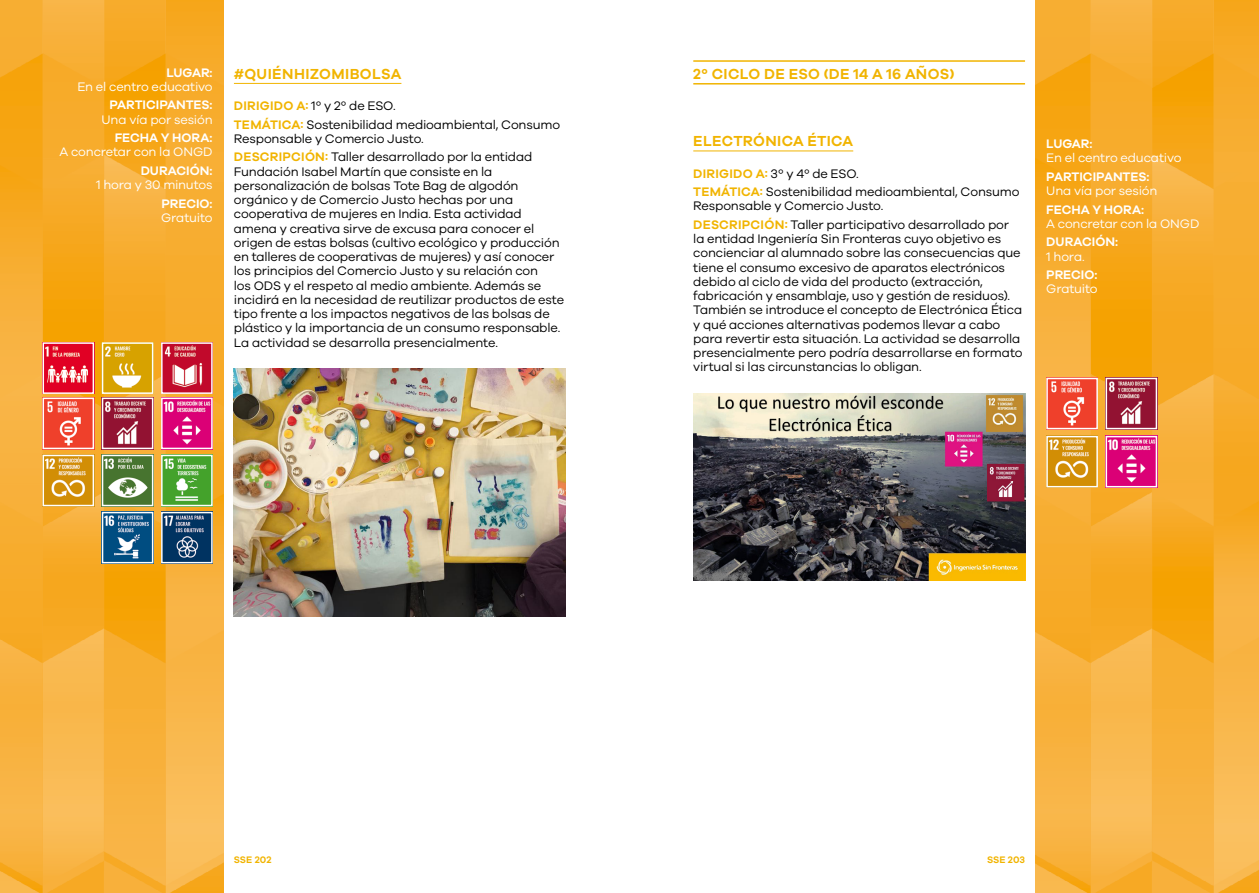
<style>
.page{position:relative;width:1259px;height:893px;background:#fff}
.page>*{position:absolute;margin:0;border:0;box-sizing:border-box;transform-origin:0 0}
.t1{font:600 15px "Galano Grotesque";letter-spacing:.025em;color:#f1b400}
.t2{font:12.75px/14.2px "Galano Grotesque";letter-spacing:-.015em;color:#000}
.t3{font:12.75px "Galano Grotesque";letter-spacing:-.015em;color:#fff}
.t4{font:600 12.75px "Galano Grotesque";color:#fff}
.t5{font:600 9.75px "Galano Grotesque";color:#f1b400}
.s1{font-weight:600;color:#f1b400}
</style>
<div class="page">
<img style="left:0;top:0;width:224px;height:893px">
<img style="left:1035px;top:0;width:224px;height:893px">
<hr style="left:234px;top:83px;width:167px;height:1px;background:#f1b400">
<hr style="left:693px;top:60px;width:332px;height:2px;background:#f1b400">
<hr style="left:693px;top:83px;width:332px;height:2px;background:#f1b400">
<hr style="left:693px;top:151px;width:160px;height:1px;background:#f1b400">
<img style="left:693px;top:394px;width:332px;height:186px">
<img style="left:234px;top:368px;width:332px;height:249px">
<img style="left:105px;top:515px;width:45px;height:45px">
<div style="left:102px;top:512px;width:51px;height:51px;border:2px solid #fff"></div>
<img style="left:164px;top:515px;width:46px;height:45px">
<div style="left:161px;top:512px;width:52px;height:51px;border:2px solid #fff"></div>
<img style="left:46px;top:345px;width:45px;height:46px">
<div style="left:43px;top:342px;width:51px;height:52px;border:2px solid #fff"></div>
<img style="left:105px;top:345px;width:45px;height:46px">
<div style="left:102px;top:342px;width:51px;height:52px;border:2px solid #fff"></div>
<img style="left:164px;top:345px;width:46px;height:46px">
<div style="left:161px;top:342px;width:52px;height:52px;border:2px solid #fff"></div>
<img style="left:46px;top:401px;width:45px;height:45px">
<div style="left:43px;top:398px;width:51px;height:51px;border:2px solid #fff"></div>
<img style="left:1049px;top:381px;width:46px;height:45px">
<div style="left:1046px;top:378px;width:52px;height:51px;border:2px solid #fff"></div>
<img style="left:105px;top:401px;width:45px;height:45px">
<div style="left:102px;top:398px;width:51px;height:51px;border:2px solid #fff"></div>
<img style="left:1108px;top:381px;width:46px;height:45px">
<div style="left:1105px;top:378px;width:52px;height:51px;border:2px solid #fff"></div>
<img style="left:164px;top:401px;width:46px;height:45px">
<div style="left:161px;top:398px;width:52px;height:51px;border:2px solid #fff"></div>
<img style="left:1108px;top:439px;width:46px;height:45px">
<div style="left:1105px;top:436px;width:52px;height:51px;border:2px solid #fff"></div>
<img style="left:46px;top:458px;width:45px;height:45px">
<div style="left:43px;top:455px;width:51px;height:51px;border:2px solid #fff"></div>
<img style="left:1049px;top:439px;width:46px;height:45px">
<div style="left:1046px;top:436px;width:52px;height:51px;border:2px solid #fff"></div>
<img style="left:105px;top:458px;width:45px;height:45px">
<div style="left:102px;top:455px;width:51px;height:51px;border:2px solid #fff"></div>
<img style="left:164px;top:458px;width:46px;height:45px">
<div style="left:161px;top:455px;width:52px;height:51px;border:2px solid #fff"></div>
<p class="t4" style="left:166px;top:64px;width:48px">LUGAR:</p>
<p class="t3" style="left:77px;top:79px;width:137px">En el centro educativo</p>
<p class="t4" style="left:109px;top:97px;width:105px">PARTICIPANTES:</p>
<p class="t3" style="left:101px;top:112px;width:113px">Una vía por sesión</p>
<p class="t4" style="left:115px;top:130px;width:99px">FECHA Y HORA:</p>
<p class="t3" style="left:60px;top:144px;width:155px">A concretar con la ONGD</p>
<p class="t4" style="left:141px;top:163px;width:73px">DURACIÓN:</p>
<p class="t3" style="left:96px;top:177px;width:118px">1 hora y 30 minutos</p>
<p class="t4" style="left:161px;top:196px;width:53px">PRECIO:</p>
<p class="t3" style="left:161px;top:210px;width:53px">Gratuito</p>
<p class="t1" style="left:234px;top:65px;width:169px">#QUIÉNHIZOMIBOLSA</p>
<p class="t2" style="left:234px;top:96px;width:328px;line-height:18.5px"><span class="s1">DIRIGIDO A:</span> 1º y 2º de ESO.<br><span class="s1">TEMÁTICA:</span> Sostenibilidad medioambiental, Consumo</p>
<p class="t2" style="left:234px;top:129px;width:300px;line-height:18.5px">Responsable y Comercio Justo.<br><span class="s1">DESCRIPCIÓN:</span> Taller desarrollado por la entidad</p>
<p class="t2" style="left:234px;top:164px;width:332px">Fundación Isabel Martín que consiste en la personalización de bolsas Tote Bag de algodón orgánico y de Comercio Justo hechas por una cooperativa de mujeres en India. Esta actividad amena y creativa sirve de excusa para conocer el origen de estas bolsas (cultivo ecológico y producción en talleres de cooperativas de mujeres) y así conocer los principios del Comercio Justo y su relación con<br>los ODS y el respeto al medio ambiente. Además se incidirá en la necesidad de reutilizar productos de este tipo frente a los impactos negativos de las bolsas de plástico y la importancia de un consumo responsable.<br>La actividad se desarrolla presencialmente.</p>
<p class="t1" style="left:693px;top:65px;width:263px">2º CICLO DE ESO (DE 14 A 16 AÑOS)</p>
<p class="t1" style="left:693px;top:132px;width:161px">ELECTRÓNICA ÉTICA</p>
<p class="t2" style="left:693px;top:164px;width:328px;line-height:18.5px"><span class="s1">DIRIGIDO A:</span> 3º y 4º de ESO.<br><span class="s1">TEMÁTICA:</span> Sostenibilidad medioambiental, Consumo</p>
<p class="t2" style="left:693px;top:196px;width:317px;line-height:18.5px">Responsable y Comercio Justo.<br><span class="s1">DESCRIPCIÓN:</span> Taller participativo desarrollado por</p>
<p class="t2" style="left:693px;top:231px;width:331px">la entidad Ingeniería Sin Fronteras cuyo objetivo es concienciar al alumnado sobre las consecuencias que tiene el consumo excesivo de aparatos electrónicos debido al ciclo de vida del producto (extracción, fabricación y ensamblaje, uso y gestión de residuos).<br>También se introduce el concepto de Electrónica Ética y qué acciones alternativas podemos llevar a cabo para revertir esta situación. La actividad se desarrolla presencialmente pero podría desarrollarse en formato virtual si las circunstancias lo obligan.</p>
<p class="t4" style="left:1046px;top:136px;width:48px">LUGAR:</p>
<p class="t3" style="left:1046px;top:150px;width:137px">En el centro educativo</p>
<p class="t4" style="left:1046px;top:169px;width:105px">PARTICIPANTES:</p>
<p class="t3" style="left:1046px;top:183px;width:113px">Una vía por sesión</p>
<p class="t4" style="left:1046px;top:202px;width:99px">FECHA Y HORA:</p>
<p class="t3" style="left:1046px;top:216px;width:155px">A concretar con la ONGD</p>
<p class="t4" style="left:1046px;top:234px;width:73px">DURACIÓN:</p>
<p class="t3" style="left:1046px;top:249px;width:40px">1 hora.</p>
<p class="t4" style="left:1046px;top:267px;width:53px">PRECIO:</p>
<p class="t3" style="left:1046px;top:281px;width:53px">Gratuito</p>
<p class="t5" style="left:234px;top:854px;width:39px">SSE 202</p>
<p class="t5" style="left:987px;top:854px;width:39px">SSE 203</p>
</div>
